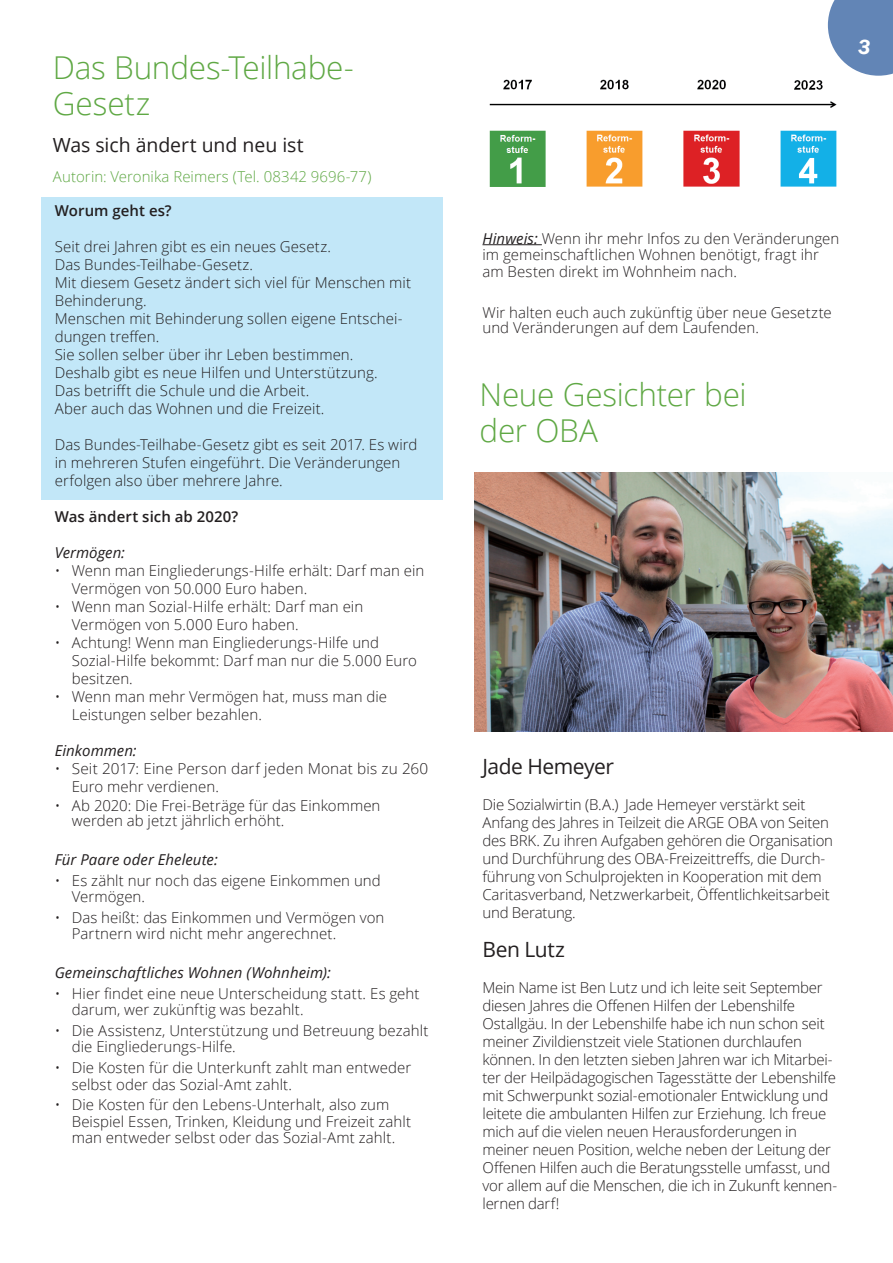
<style>
.page{position:relative;width:893px;height:1263px;background:#fff}
.page>*{position:absolute;margin:0;border:0;box-sizing:border-box;transform-origin:0 0}
.t1{font:300 31.5px/36px "Open Sans";letter-spacing:-.01em;color:#5fa844}
.t2{font:21px "Open Sans";letter-spacing:-.025em;color:#231f20}
.t3{font:italic 600 21px "Franklin Gothic";color:#fff}
.t4{font:19.5px "Open Sans";letter-spacing:-.005em;color:#231f20}
.t5{font:300 15px/18px "Open Sans";color:#231f20}
.t6{font:italic 15px "Open Sans";letter-spacing:.005em;color:#231f20}
.t7{font:300 15px "Open Sans";letter-spacing:.005em;color:#5fa844}
.t8{font:600 15px "Open Sans";letter-spacing:.005em;color:#231f20}
.s1{font-weight:400;font-style:italic}
</style>
<div class="page">
<div style="left:41px;top:198px;width:401px;height:302px;background:#c2e7f8"></div>
<svg style="left:828px;top:0;width:65px;height:76px;background:#7292bd"></svg>
<img style="left:475px;top:472px;width:418px;height:259px">
<img style="left:489px;top:67px;width:351px;height:120px">
<hr style="left:482px;top:244px;width:60px;height:1px;background:#231f20">
<h1 class="t1" style="left:53px;top:48px;width:303px">Das Bundes-Teilhabe-<br>Gesetz</h1>
<h3 class="t4" style="left:53px;top:132px;width:252px">Was sich ändert und neu ist</h3>
<p class="t7" style="left:53px;top:166px;width:320px">Autorin: Veronika Reimers (Tel. 08342 9696-77)</p>
<p class="t8" style="left:55px;top:200px;width:118px">Worum geht es?</p>
<p class="t5" style="left:55px;top:237px;width:358px">Seit drei Jahren gibt es ein neues Gesetz.<br>Das Bundes-Teilhabe-Gesetz.<br>Mit diesem Gesetz ändert sich viel für Menschen mit Behinderung.<br>Menschen mit Behinderung sollen eigene Entschei&shy;dungen treffen.<br>Sie sollen selber über ihr Leben bestimmen.<br>Deshalb gibt es neue Hilfen und Unterstützung.<br>Das betrifft die Schule und die Arbeit.<br>Aber auch das Wohnen und die Freizeit.</p>
<p class="t5" style="left:55px;top:435px;width:364px">Das Bundes-Teilhabe-Gesetz gibt es seit 2017. Es wird in mehreren Stufen eingeführt. Die Veränderungen erfolgen also über mehrere Jahre.</p>
<p class="t8" style="left:55px;top:506px;width:185px">Was ändert sich ab 2020?</p>
<p class="t6" style="left:55px;top:542px;width:72px">Vermögen:</p>
<p class="t5" style="left:72px;top:561px;width:354px;text-indent:-17px">• Wenn man Eingliederungs-Hilfe erhält: Darf man ein<br>Vermögen von 50.000 Euro haben.</p>
<p class="t5" style="left:72px;top:597px;width:293px;text-indent:-17px">• Wenn man Sozial-Hilfe erhält: Darf man ein<br>Vermögen von 5.000 Euro haben.</p>
<p class="t5" style="left:72px;top:633px;width:347px;text-indent:-17px">• Achtung! Wenn man Eingliederungs-Hilfe und<br>Sozial-Hilfe bekommt: Darf man nur die 5.000 Euro besitzen.</p>
<p class="t5" style="left:72px;top:687px;width:317px;text-indent:-17px">• Wenn man mehr Vermögen hat, muss man die<br>Leistungen selber bezahlen.</p>
<p class="t6" style="left:55px;top:740px;width:83px">Einkommen:</p>
<p class="t5" style="left:72px;top:759px;width:358px;text-indent:-17px">• Seit 2017: Eine Person darf jeden Monat bis zu 260<br>Euro mehr verdienen.</p>
<p class="t5" style="left:72px;top:798px;width:310px;line-height:15px;text-indent:-17px">• Ab 2020: Die Frei-Beträge für das Einkommen werden ab jetzt jährlich erhöht.</p>
<p class="t6" style="left:55px;top:849px;width:165px">Für Paare oder Eheleute:</p>
<p class="t5" style="left:72px;top:871px;width:310px;line-height:16.5px;text-indent:-17px">• Es zählt nur noch das eigene Einkommen und<br>Vermögen.</p>
<p class="t5" style="left:72px;top:909px;width:314px;line-height:16.5px;text-indent:-17px">• Das heißt: das Einkommen und Vermögen von<br>Partnern wird nicht mehr angerechnet.</p>
<p class="t6" style="left:55px;top:962px;width:278px">Gemeinschaftliches Wohnen (Wohnheim):</p>
<p class="t5" style="left:72px;top:984px;width:349px;line-height:16.5px;text-indent:-17px">• Hier findet eine neue Unterscheidung statt. Es geht darum, wer zukünftig was bezahlt.</p>
<p class="t5" style="left:72px;top:1022px;width:358px;line-height:16.5px;text-indent:-17px">• Die Assistenz, Unterstützung und Betreuung bezahlt die Eingliederungs-Hilfe.</p>
<p class="t5" style="left:72px;top:1059px;width:341px;line-height:16.5px;text-indent:-17px">• Die Kosten für die Unterkunft zahlt man entweder selbst oder das Sozial-Amt zahlt.</p>
<p class="t5" style="left:72px;top:1096px;width:341px;line-height:16.5px;text-indent:-17px">• Die Kosten für den Lebens-Unterhalt, also zum<br>Beispiel Essen, Trinken, Kleidung und Freizeit zahlt man entweder selbst oder das Sozial-Amt zahlt.</p>
<h2 class="t3" style="left:858px;top:33px;width:14px">3</h2>
<p class="t5" style="left:482px;top:229px;width:358px;line-height:16.5px"><span class="s1">Hinweis:</span> Wenn ihr mehr Infos zu den Veränderungen im gemeinschaftlichen Wohnen benötigt, fragt ihr am Besten direkt im Wohnheim nach.</p>
<p class="t5" style="left:482px;top:305px;width:351px;line-height:15px">Wir halten euch auch zukünftig über neue Gesetzte und Veränderungen auf dem Laufenden.</p>
<h1 class="t1" style="left:479px;top:376px;width:269px">Neue Gesichter bei der OBA</h1>
<h2 class="t2" style="left:482px;top:752px;width:133px">Jade Hemeyer</h2>
<p class="t5" style="left:482px;top:795px;width:352px">Die Sozialwirtin (B.A.) Jade Hemeyer verstärkt seit Anfang des Jahres in Teilzeit die ARGE OBA von Seiten des BRK. Zu ihren Aufgaben gehören die Organisation und Durchführung des OBA-Freizeittreffs, die Durch&shy;führung von Schulprojekten in Kooperation mit dem Caritasverband, Netzwerkarbeit, Öffentlichkeitsarbeit und Beratung.</p>
<h2 class="t2" style="left:482px;top:935px;width:84px">Ben Lutz</h2>
<p class="t5" style="left:482px;top:978px;width:356px">Mein Name ist Ben Lutz und ich leite seit September diesen Jahres die Offenen Hilfen der Lebenshilfe Ostallgäu. In der Lebenshilfe habe ich nun schon seit meiner Zivildienstzeit viele Stationen durchlaufen können. In den letzten sieben Jahren war ich Mitarbei&shy;ter der Heilpädagogischen Tagesstätte der Lebenshilfe mit Schwerpunkt sozial-emotionaler Entwicklung und leitete die ambulanten Hilfen zur Erziehung. Ich freue mich auf die vielen neuen Herausforderungen in meiner neuen Position, welche neben der Leitung der Offenen Hilfen auch die Beratungsstelle umfasst, und vor allem auf die Menschen, die ich in Zukunft kennen&shy;lernen darf!</p>
</div>
